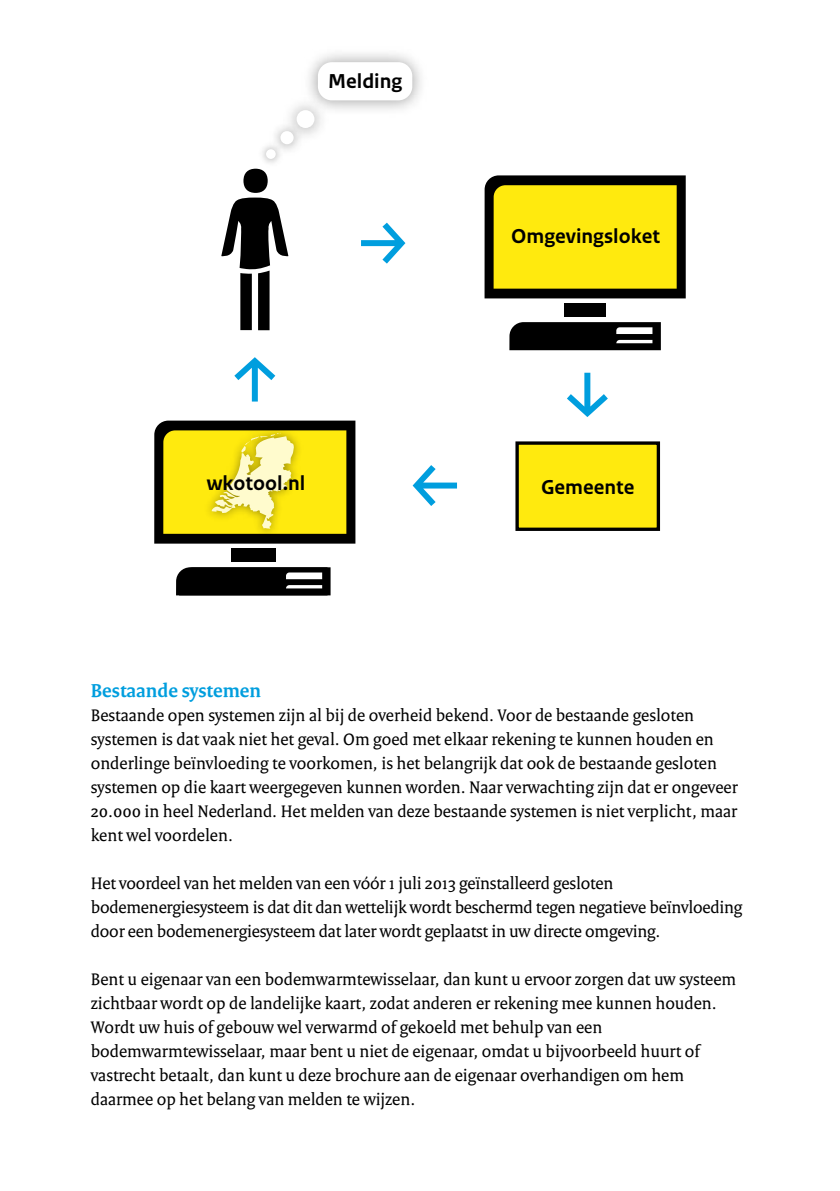
<style>
.page{position:relative;width:840px;height:1191px;background:#fff}
.page>*{position:absolute;margin:0;border:0;box-sizing:border-box;transform-origin:0 0}
.t1{font:700 21.2px "Rijksoverheid Sans Text";color:#000}
.t2{font:700 20px "Rijksoverheid Serif";color:#009ede}
.t3{font:18px/24px "Rijksoverheid Serif";color:#000}
</style>
<div class="page">
<div style="left:243px;top:169px;width:24px;height:24px;background:#000;border-radius:50%"></div>
<svg style="left:221px;top:197px;width:67px;height:133px"></svg>
<svg style="left:484px;top:175px;width:201px;height:123px"></svg>
<svg style="left:509px;top:322px;width:151px;height:28px"></svg>
<div style="left:564px;top:303px;width:41px;height:14px;background:#000"></div>
<svg style="left:412px;top:465px;width:45px;height:41px"></svg>
<svg style="left:567px;top:373px;width:40px;height:44px"></svg>
<svg style="left:361px;top:223px;width:44px;height:41px"></svg>
<svg style="left:234px;top:357px;width:41px;height:44px"></svg>
<img style="left:309px;top:53px;width:112px;height:57px">
<div style="left:318px;top:62px;width:94px;height:38px;background:#fff;border-radius:14px"></div>
<img style="left:291px;top:89px;width:44px;height:46px">
<div style="left:296px;top:110px;width:18px;height:18px;background:#fff;border-radius:50%"></div>
<img style="left:275px;top:116px;width:34px;height:34px">
<div style="left:280px;top:131px;width:13px;height:13px;background:#fff;border-radius:50%"></div>
<img style="left:254px;top:138px;width:33px;height:33px">
<div style="left:266px;top:149px;width:9px;height:10px;background:#fff;border-radius:50%"></div>
<div style="left:231px;top:548px;width:41px;height:14px;background:#000"></div>
<svg style="left:176px;top:567px;width:154px;height:28px"></svg>
<div style="left:234px;top:548px;width:41px;height:14px;background:#000"></div>
<div style="left:517px;top:443px;width:141px;height:86px;background:#ffea0e"></div>
<div style="left:515px;top:441px;width:144px;height:90px;border:3px solid #000"></div>
<svg style="left:154px;top:420px;width:201px;height:123px"></svg>
<p class="t1" style="left:328px;top:69px;width:76px">Melding</p>
<p class="t1" style="left:511px;top:224px;width:150px">Omgevingsloket</p>
<p class="t1" style="left:207px;top:471px;width:100px">wkotool.nl</p>
<p class="t1" style="left:540px;top:474px;width:95px">Gemeente</p>
<p class="t2" style="left:91px;top:678px;width:172px">Bestaande systemen</p>
<p class="t3" style="left:91px;top:703px;width:648px">Bestaande open systemen zijn al bij de overheid bekend. Voor de bestaande gesloten systemen is dat vaak niet het geval. Om goed met elkaar rekening te kunnen houden en onderlinge beïnvloeding te voorkomen, is het belangrijk dat ook de bestaande gesloten systemen op die kaart weergegeven kunnen worden. Naar verwachting zijn dat er ongeveer 20.000 in heel Nederland. Het melden van deze bestaande systemen is niet verplicht, maar kent wel voordelen.</p>
<p class="t3" style="left:91px;top:871px;width:652px">Het voordeel van het melden van een vóór 1 juli 2013 geïnstalleerd gesloten bodemenergiesysteem is dat dit dan wettelijk wordt beschermd tegen negatieve beïnvloeding door een bodemenergiesysteem dat later wordt geplaatst in uw directe omgeving.</p>
<p class="t3" style="left:91px;top:967px;width:646px">Bent u eigenaar van een bodemwarmtewisselaar, dan kunt u ervoor zorgen dat uw systeem zichtbaar wordt op de landelijke kaart, zodat anderen er rekening mee kunnen houden.<br>Wordt uw huis of gebouw wel verwarmd of gekoeld met behulp van een bodemwarmtewisselaar, maar bent u niet de eigenaar, omdat u bijvoorbeeld huurt of vastrecht betaalt, dan kunt u deze brochure aan de eigenaar overhandigen om hem daarmee op het belang van melden te wijzen.</p>
</div>
